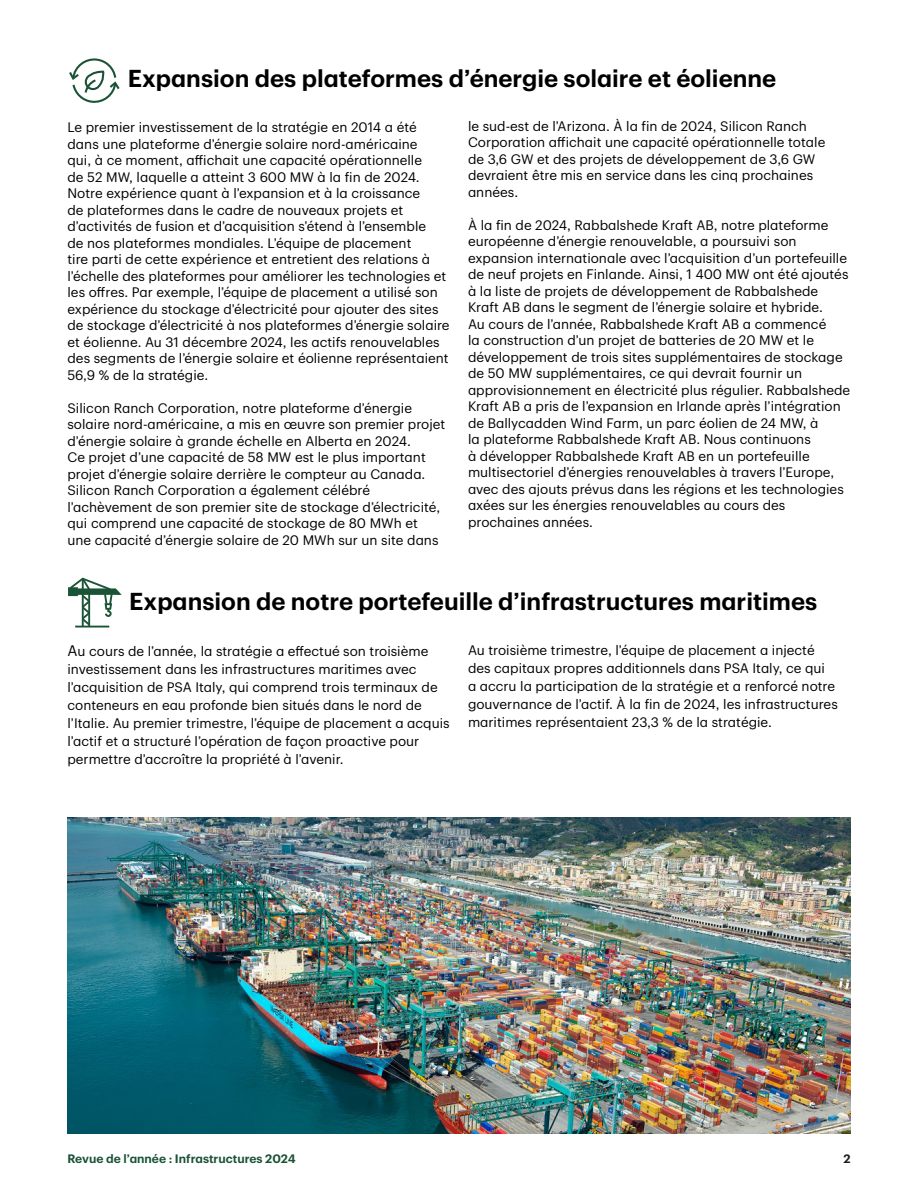
<style>
.page{position:relative;width:918px;height:1188px;background:#fff}
.page>*{position:absolute;margin:0;border:0;box-sizing:border-box;transform-origin:0 0}
.t1{font:600 24px "TD Graphik";color:#000}
.t2{font:13.5px/16.5px "TD Graphik";color:#000}
.t3{font:600 12px "TD Graphik";color:#1a5236}
.t4{font:600 12px "TD Graphik";color:#1c1c1c}
.s1{font-size:15px}
</style>
<div class="page">
<svg style="left:69px;top:58px;width:51px;height:45px"></svg>
<svg style="left:68px;top:577px;width:54px;height:51px"></svg>
<img style="left:68px;top:818px;width:782px;height:316px">
<h2 class="t1" style="left:128px;top:60px;width:650px">Expansion des plateformes d’énergie solaire et éolienne</h2>
<p class="t2" style="left:68px;top:118px;width:384px">Le premier investissement de la stratégie en 2014 a été dans une plateforme d’énergie solaire nord-américaine<br>qui, à ce moment, affichait une capacité opérationnelle<br>de 52 MW, laquelle a atteint 3 600 MW à la fin de 2024.<br>Notre expérience quant à l’expansion et à la croissance<br>de plateformes dans le cadre de nouveaux projets et d’activités de fusion et d’acquisition s’étend à l’ensemble<br>de nos plateformes mondiales. L’équipe de placement<br>tire parti de cette expérience et entretient des relations à l’échelle des plateformes pour améliorer les technologies et les offres. Par exemple, l’équipe de placement a utilisé son expérience du stockage d’électricité pour ajouter des sites de stockage d’électricité à nos plateformes d’énergie solaire et éolienne. Au 31 décembre 2024, les actifs renouvelables des segments de l’énergie solaire et éolienne représentaient</p>
<p class="t2" style="left:68px;top:398px;width:379px">Silicon Ranch Corporation, notre plateforme d’énergie solaire nord-américaine, a mis en œuvre son premier projet d’énergie solaire à grande échelle en Alberta en 2024.<br>Ce projet d’une capacité de 58 MW est le plus important projet d’énergie solaire derrière le compteur au Canada.<br>Silicon Ranch Corporation a également célébré l’achèvement de son premier site de stockage d’électricité, qui comprend une capacité de stockage de 80 MWh et<br>une capacité d’énergie solaire de 20 MWh sur un site dans</p>
<p class="t2" style="left:468px;top:116px;width:359px">le sud-est de l’Arizona. À la fin de 2024, Silicon Ranch Corporation affichait une capacité opérationnelle totale de 3,6 GW et des projets de développement de 3,6 GW devraient être mis en service dans les cinq prochaines années.</p>
<p class="t2" style="left:468px;top:215px;width:384px">À la fin de 2024, Rabbalshede Kraft AB, notre plateforme européenne d’énergie renouvelable, a poursuivi son expansion internationale avec l’acquisition d’un portefeuille de neuf projets en Finlande. Ainsi, 1 400 MW ont été ajoutés à la liste de projets de développement de Rabbalshede Kraft AB dans le segment de l’énergie solaire et hybride.<br>Au cours de l’année, Rabbalshede Kraft AB a commencé<br>la construction d’un projet de batteries de 20 MW et le développement de trois sites supplémentaires de stockage de 50 MW supplémentaires, ce qui devrait fournir un approvisionnement en électricité plus régulier. Rabbalshede Kraft AB a pris de l’expansion en Irlande après l’intégration de Ballycadden Wind Farm, un parc éolien de 24 MW, à<br>la plateforme Rabbalshede Kraft AB. Nous continuons<br>à développer Rabbalshede Kraft AB en un portefeuille multisectoriel d’énergies renouvelables à travers l’Europe, avec des ajouts prévus dans les régions et les technologies axées sur les énergies renouvelables au cours des prochaines années.</p>
<p class="t2" style="left:68px;top:365px;width:142px">56,9 % de la stratégie.</p>
<h2 class="t1" style="left:129px;top:583px;width:690px">Expansion de notre portefeuille d’infrastructures maritimes</h2>
<p class="t2" style="left:68px;top:641px;width:384px;line-height:18px"><span class="s1">A</span>u cours de l’année, la stratégie a effectué son troisième investissement dans les infrastructures maritimes avec l’acquisition de PSA Italy, qui comprend trois terminaux de conteneurs en eau profonde bien situés dans le nord de l’Italie. Au premier trimestre, l’équipe de placement a acquis l’actif et a structuré l’opération de façon proactive pour permettre d’accroître la propriété à l’avenir.</p>
<p class="t2" style="left:468px;top:640px;width:371px;line-height:18px">Au troisième trimestre, l’équipe de placement a injecté des capitaux propres additionnels dans PSA Italy, ce qui<br>a accru la participation de la stratégie et a renforcé notre gouvernance de l’actif. À la fin de 2024, les infrastructures maritimes représentaient 23,3 % de la stratégie.</p>
<p class="t3" style="left:68px;top:1150px;width:230px">Revue de l’année : Infrastructures 2024</p>
<p class="t4" style="left:843px;top:1150px;width:9px">2</p>
</div>
